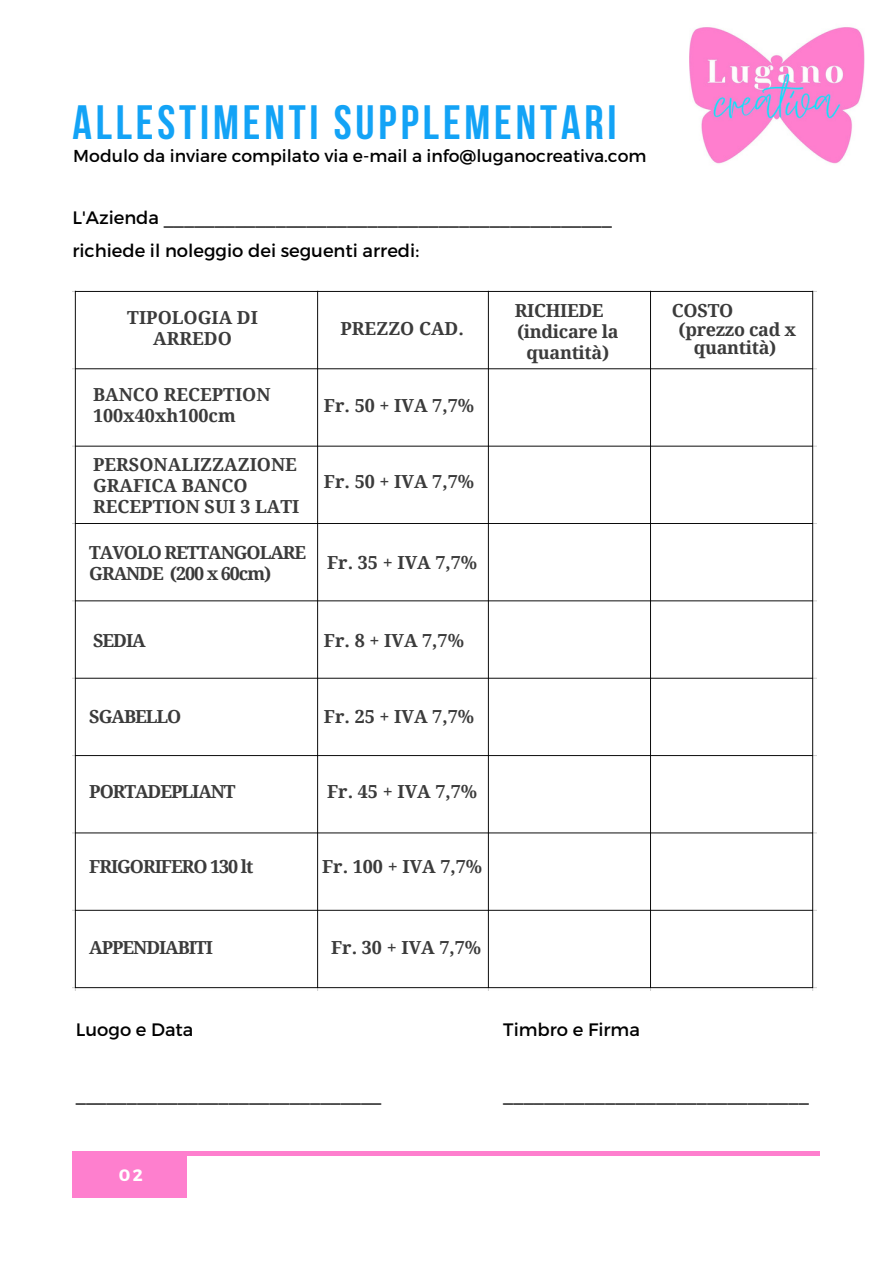
<style>
.page{position:relative;width:893px;height:1264px;background:#fff}
.page>*{position:absolute;margin:0;border:0;box-sizing:border-box;transform-origin:0 0}
.t1{font:700 48px "Bebas Neue";letter-spacing:.08em;color:#13a3f6}
.t2{font:700 18px/20.9px "Droid Serif";color:#3b3b3b}
.t3{font:18px/32.5px "Montserrat";color:#000}
.t4{font:700 18px/20.9px "Droid Serif";letter-spacing:-.06em;color:#3b3b3b}
.t5{font:700 18px "Droid Serif";letter-spacing:-.02em;color:#3b3b3b}
.t6{font:17.25px "Montserrat";color:#000}
.t7{font:700 16.5px "Montserrat";color:#fff}
</style>
<div class="page">
<div style="left:72px;top:1151px;width:115px;height:46px;background:#fe7fce"></div>
<hr style="left:73px;top:1151px;width:746px;height:4px;background:#fe7fce">
<img style="left:72px;top:291px;width:744px;height:699px">
<img style="left:689px;top:27px;width:175px;height:137px">
<h1 class="t1" style="left:72px;top:103px;width:545px">ALLESTIMENTI SUPPLEMENTARI</h1>
<p class="t6" style="left:73px;top:145px;width:574px">Modulo da inviare compilato via e-mail a info@luganocreativa.com</p>
<p class="t3" style="left:72px;top:201px;width:541px">L'Azienda ____________________________________________ richiede il noleggio dei seguenti arredi:</p>
<p class="t2" style="left:127px;top:307px;width:132px;text-align:center">TIPOLOGIA DI<br>ARREDO</p>
<p class="t2" style="left:340px;top:318px;width:125px">PREZZO CAD.</p>
<p class="t2" style="left:93px;top:384px;width:179px">BANCO RECEPTION<br>100x40xh100cm</p>
<p class="t2" style="left:324px;top:395px;width:152px">Fr. 50 + IVA 7,7%</p>
<p class="t2" style="left:93px;top:454px;width:208px">PERSONALIZZAZIONE<br>GRAFICA BANCO<br>RECEPTION SUI 3 LATI</p>
<p class="t4" style="left:89px;top:542px;width:218px">TAVOLO RETTANGOLARE<br>GRANDE (200 x 60cm)</p>
<p class="t2" style="left:324px;top:471px;width:152px">Fr. 50 + IVA 7,7%</p>
<p class="t2" style="left:327px;top:552px;width:152px">Fr. 35 + IVA 7,7%</p>
<p class="t2" style="left:93px;top:630px;width:54px">SEDIA</p>
<p class="t2" style="left:324px;top:630px;width:141px">Fr. 8 + IVA 7,7%</p>
<p class="t4" style="left:89px;top:706px;width:93px">SGABELLO</p>
<p class="t2" style="left:324px;top:706px;width:152px">Fr. 25 + IVA 7,7%</p>
<p class="t4" style="left:89px;top:781px;width:148px">PORTADEPLIANT</p>
<p class="t2" style="left:327px;top:781px;width:152px">Fr. 45 + IVA 7,7%</p>
<p class="t4" style="left:89px;top:856px;width:165px">FRIGORIFERO 130 lt</p>
<p class="t2" style="left:322px;top:856px;width:162px">Fr. 100 + IVA 7,7%</p>
<p class="t4" style="left:89px;top:937px;width:125px">APPENDIABITI</p>
<p class="t2" style="left:331px;top:937px;width:152px">Fr. 30 + IVA 7,7%</p>
<p class="t5" style="left:515px;top:300px;width:90px">RICHIEDE</p>
<p class="t5" style="left:517px;top:321px;width:103px">(indicare la</p>
<p class="t5" style="left:526px;top:342px;width:84px">quantità)</p>
<p class="t3" style="left:76px;top:1011px;width:119px">Luogo e Data</p>
<p class="t3" style="left:503px;top:1011px;width:138px">Timbro e Firma</p>
<p class="t2" style="left:672px;top:301px;width:63px">COSTO</p>
<p class="t5" style="left:678px;top:319px;width:119px">(prezzo cad x</p>
<p class="t5" style="left:693px;top:337px;width:84px">quantità)</p>
<p class="t3" style="left:76px;top:1077px;width:307px">______________________________</p>
<p class="t7" style="left:119px;top:1164px;width:25px">02</p>
<p class="t3" style="left:503px;top:1077px;width:307px">______________________________</p>
</div>
